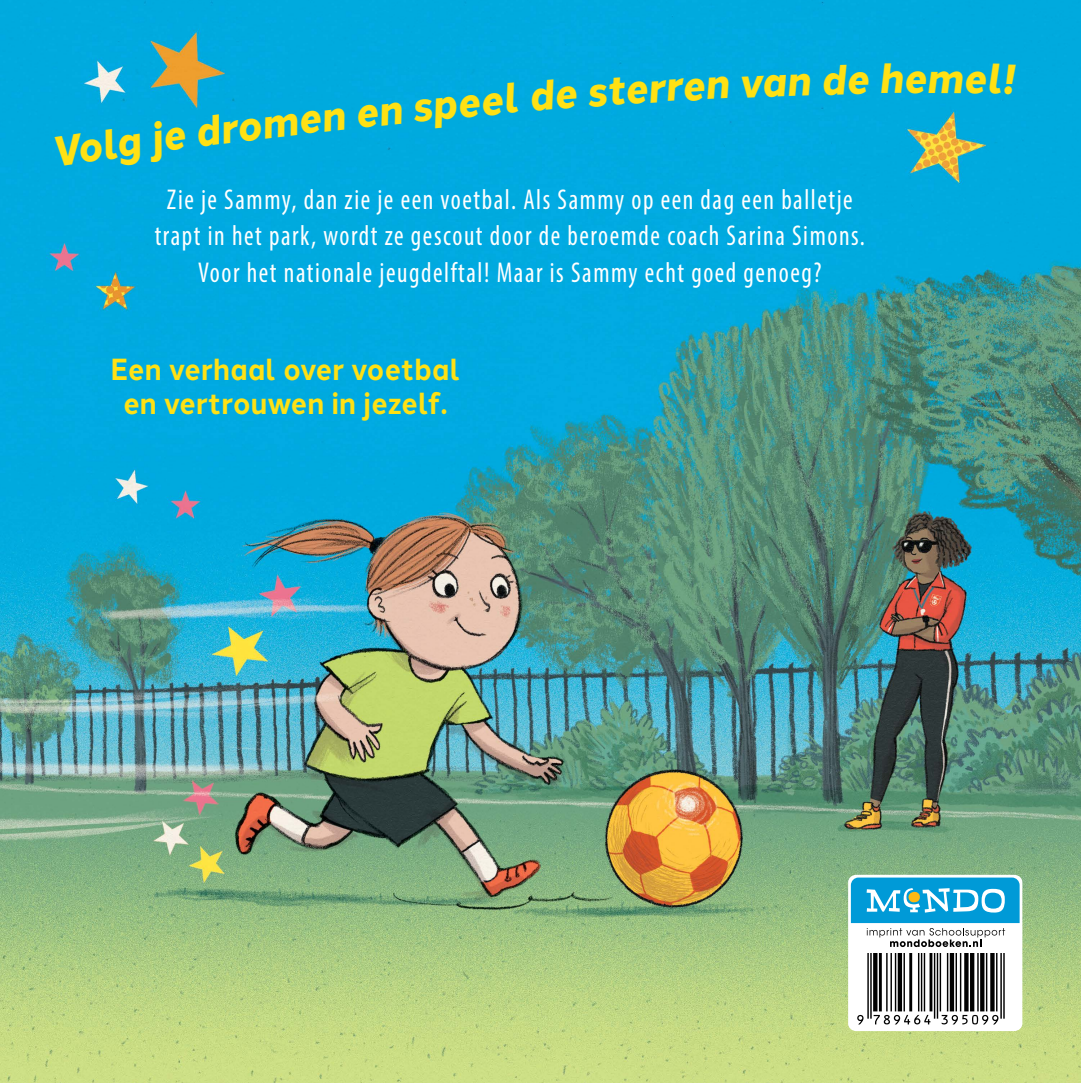
<style>
.page{position:relative;width:1081px;height:1083px;background:#fff}
.page>*{position:absolute;margin:0;border:0;box-sizing:border-box;transform-origin:0 0}
.t1{font:italic 800 42.3px "Halcom";color:#ffe114;scale:.91 1}
.t2{font:700 30.45px/33.8px "Halcom";letter-spacing:.01em;color:#ffe114;text-align:center;scale:.91 1}
.t3{font:condensed 28.65px/36.9px "Myriad Pro";letter-spacing:.06em;color:#fff;text-align:center;scale:.91 1}
</style>
<div class="page">
<img style="left:0;top:0;width:1080px;height:1082px">
<div style="left:847px;top:874px;width:174px;height:156px;background:#fff;border-radius:8px"></div>
<svg style="left:850px;top:877px;width:169px;height:147px"></svg>
<svg style="left:763px;top:73px;width:48px;height:24px"></svg>
<div style="left:822px;top:63px;width:81px;height:32px;background:#00aade"></div>
<svg style="left:965px;top:64px;width:50px;height:30px"></svg>
<h1 class="t1" style="left:429px;top:71px;width:135px;rotate:-5deg">peel d</h1>
<h1 class="t1" style="left:551px;top:60px;width:123px;rotate:-4deg">e ster</h1>
<h1 class="t1" style="left:663px;top:52px;width:108px;rotate:-3deg">ren v</h1>
<h1 class="t1" style="left:903px;top:44px;width:67px">em</h1>
<h1 class="t1" style="left:48px;top:118px;width:148px;rotate:-8deg">Volg je</h1>
<h1 class="t1" style="left:191px;top:98px;width:140px;rotate:-7deg">drome</h1>
<h1 class="t1" style="left:317px;top:83px;width:124px;rotate:-6deg">nens</h1>
<p class="t3" style="left:155px;top:180px;width:781px">Zie je Sammy, dan zie je een voetbal. Als Sammy op een dag een balletje trapt in het park, wordt ze gescout door de beroemde coach Sarina Simons.<br>Voor het nationale jeugdelftal! Maar is Sammy echt goed genoeg?</p>
<p class="t2" style="left:110px;top:350px;width:386px">Een verhaal over voetbal en vertrouwen in jezelf.</p>
</div>
